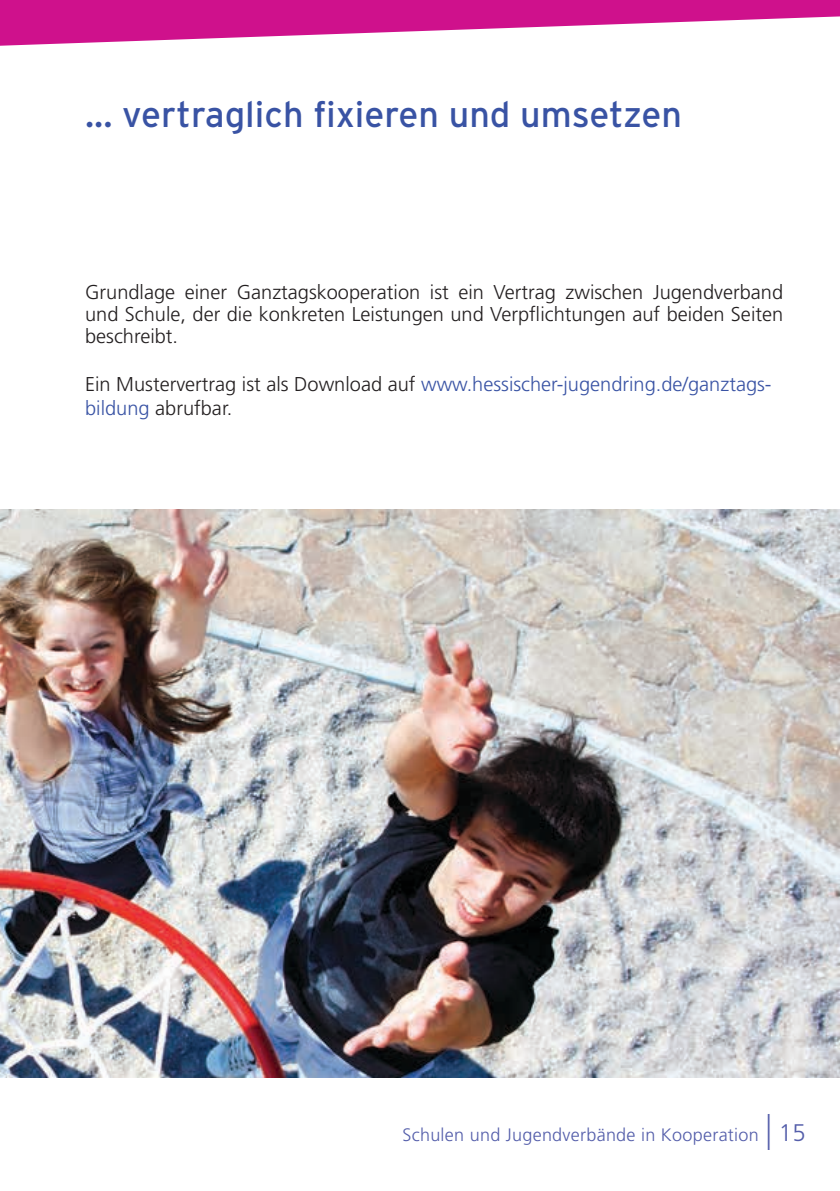
<style>
.page{position:relative;width:840px;height:1191px;background:#fff}
.page>*{position:absolute;margin:0;border:0;box-sizing:border-box;transform-origin:0 0}
.t1{font:36px "Interstate";color:#3953a4}
.t2{font:300 20px/22px "Frutiger LT Std";color:#231f20;text-align:justify}
.t3{font:300 20px/24px "Frutiger LT Std";color:#3953a4}
.t4{font:300 18px "Frutiger LT Std";letter-spacing:.015em;color:#545eaa}
.s1{color:#231f20}
.s2{font-size:36px}
.s3{font-size:24px}
</style>
<div class="page">
<svg style="left:0;top:0;width:839px;height:46px;fill:#cf118c"></svg>
<img style="left:0;top:509px;width:839px;height:568px">
<h1 class="t1" style="left:85px;top:92px;width:598px">... vertraglich fixieren und umsetzen</h1>
<p class="t2" style="left:85px;top:281px;width:699px">Grundlage einer Ganztagskooperation ist ein Vertrag zwischen Jugendverband und Schule, der die konkreten Leistungen und Verpflichtungen auf beiden Seiten beschreibt.</p>
<p class="t3" style="left:85px;top:372px;width:687px"><span class="s1">Ein Mustervertrag ist als Download auf</span> www.hessischer-jugendring.de/ganztags&shy;bildung <span class="s1">abrufbar.</span></p>
<p class="t4" style="left:402px;top:1124px;width:404px">Schulen und Jugendverbände in Kooperation <span class="s2">|</span> <span class="s3">15</span></p>
</div>
